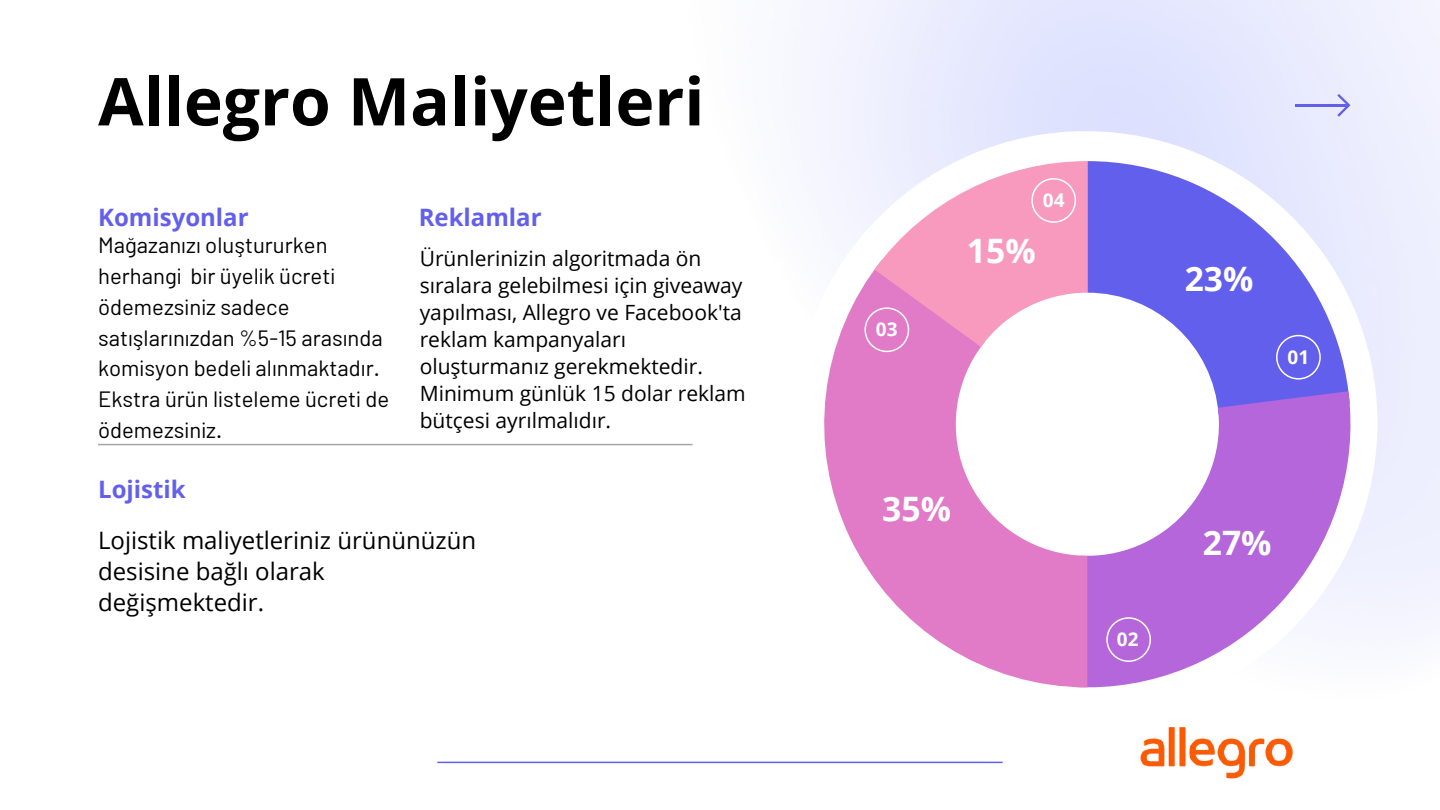
<style>
.page{position:relative;width:1440px;height:810px;background:#fff}
.page>*{position:absolute;margin:0;border:0;box-sizing:border-box;transform-origin:0 0}
.t1{font:700 66px "Open Sans";color:#000}
.t2{font:700 33.7px "Open Sans";color:#fff}
.t3{font:24px/30.8px "Open Sans";color:#000}
.t4{font:700 24px "Open Sans";color:#635fed}
.t5{font:22.1px/30.8px "Barlow";color:#000}
.t6{font:21px/26.9px "Open Sans";color:#000}
.t7{font:700 19px "Open Sans";color:#fff}
</style>
<div class="page">
<img style="left:540px;top:0;width:900px;height:764px">
<div style="left:794px;top:131px;width:583px;height:584px;background:#fff;border-radius:50%"></div>
<hr style="left:437px;top:762px;width:566px;height:1px;background:#635fed">
<hr style="left:1296px;top:104px;width:53px;height:2px;background:#635fed">
<svg style="left:1337px;top:94px;width:13px;height:23px"></svg>
<svg style="left:1088px;top:161px;width:262px;height:230px;fill:#635fed"></svg>
<svg style="left:1087px;top:391px;width:263px;height:296px;fill:#b566da"></svg>
<svg style="left:824px;top:259px;width:263px;height:428px;fill:#e17ac7"></svg>
<svg style="left:1276px;top:335px;width:45px;height:45px;background:#726eee"></svg>
<svg style="left:1106px;top:617px;width:45px;height:45px;background:#bc75dd"></svg>
<svg style="left:864px;top:161px;width:224px;height:191px"></svg>
<hr style="left:98px;top:444px;width:595px;height:1px;background:#a6a6a6">
<img style="left:1138px;top:709px;width:158px;height:70px">
<h1 class="t1" style="left:98px;top:55px;width:608px">Allegro Maliyetleri</h1>
<p class="t4" style="left:98px;top:200px;width:152px">Komisyonlar</p>
<p class="t4" style="left:419px;top:200px;width:124px">Reklamlar</p>
<p class="t5" style="left:98px;top:229px;width:293px">Mağazanızı oluştururken herhangi bir üyelik ücreti ödemezsiniz sadece satışlarınızdan %5-15 arasında komisyon bedeli alınmaktadır.<br>Ekstra ürün listeleme ücreti de ödemezsiniz.</p>
<p class="t4" style="left:98px;top:472px;width:89px">Lojistik</p>
<p class="t6" style="left:420px;top:245px;width:328px">Ürünlerinizin algoritmada ön sıralara gelebilmesi için giveaway yapılması, Allegro ve Facebook'ta reklam kampanyaları oluşturmanız gerekmektedir.<br>Minimum günlük 15 dolar reklam bütçesi ayrılmalıdır.</p>
<p class="t3" style="left:98px;top:525px;width:380px">Lojistik maliyetleriniz ürününüzün desisine bağlı olarak değişmektedir.</p>
<p class="t7" style="left:876px;top:316px;width:23px">03</p>
<p class="t7" style="left:1043px;top:187px;width:23px">04</p>
<h2 class="t2" style="left:967px;top:227px;width:70px">15%</h2>
<h2 class="t2" style="left:882px;top:485px;width:70px">35%</h2>
<h2 class="t2" style="left:1185px;top:255px;width:70px">23%</h2>
<p class="t7" style="left:1288px;top:343px;width:23px">01</p>
<p class="t7" style="left:1117px;top:626px;width:23px">02</p>
<h2 class="t2" style="left:1203px;top:519px;width:70px">27%</h2>
</div>
